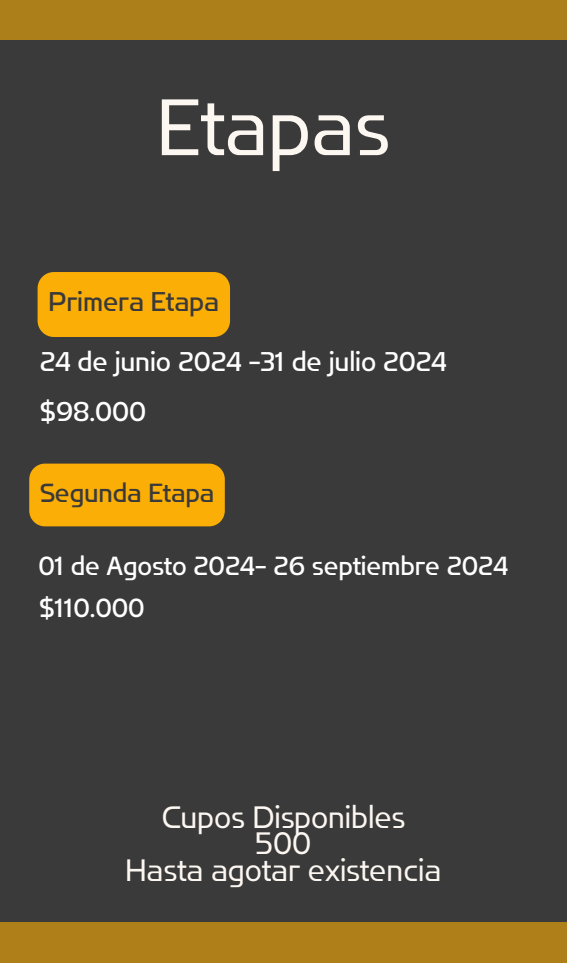
<style>
.page{position:relative;width:567px;height:963px;background:#3a3a3a}
.page>*{position:absolute;margin:0;border:0;box-sizing:border-box;transform-origin:0 0}
.t1{font:79.6px "Flatory Sans 300";color:#fdf7f2}
.t2{font:30.8px/26px "Flatory Sans 300";color:#fdf7f2;text-align:center}
.t3{font:27.2px "Flatory Sans 400";color:#fff}
.t4{font:27.2px "Flatory Sans 400";color:#3a3a3a}
.t5{font:26px "Flatory Sans 400";color:#fff}
.t6{font:26px "Flatory Sans 400";color:#3a3a3a}
</style>
<div class="page">
<div style="left:0;top:0;width:200px;height:40px;background:#ad7f1a"></div>
<div style="left:437px;top:0;width:130px;height:40px;background:#ad7f1a"></div>
<div style="left:199px;top:0;width:239px;height:40px;background:#ad7f1a"></div>
<div style="left:0;top:923px;width:222px;height:40px;background:#af801a"></div>
<div style="left:458px;top:923px;width:109px;height:40px;background:#af801a"></div>
<div style="left:221px;top:923px;width:238px;height:40px;background:#af801a"></div>
<div style="left:38px;top:272px;width:192px;height:65px;background:#fbae06"></div>
<div style="left:29px;top:464px;width:196px;height:62px;background:#fbae06"></div>
<p class="t1" style="left:157px;top:81px;width:234px">Etapas</p>
<h1 class="t4" style="left:48px;top:286px;width:172px">Primera Etapa</h1>
<h3 class="t3" style="left:40px;top:346px;width:408px">24 de junio 2024 -31 de julio 2024</h3>
<h3 class="t3" style="left:40px;top:395px;width:108px">$98.000</h3>
<h3 class="t6" style="left:40px;top:477px;width:176px">Segunda Etapa</h3>
<h3 class="t5" style="left:38px;top:551px;width:471px">01 de Agosto 2024- 26 septiembre 2024</h3>
<p class="t5" style="left:39px;top:593px;width:107px">$110.000</p>
<p class="t2" style="left:126px;top:805px;width:317px">Cupos Disponibles<br>500<br>Hasta agotar existencia</p>
</div>
